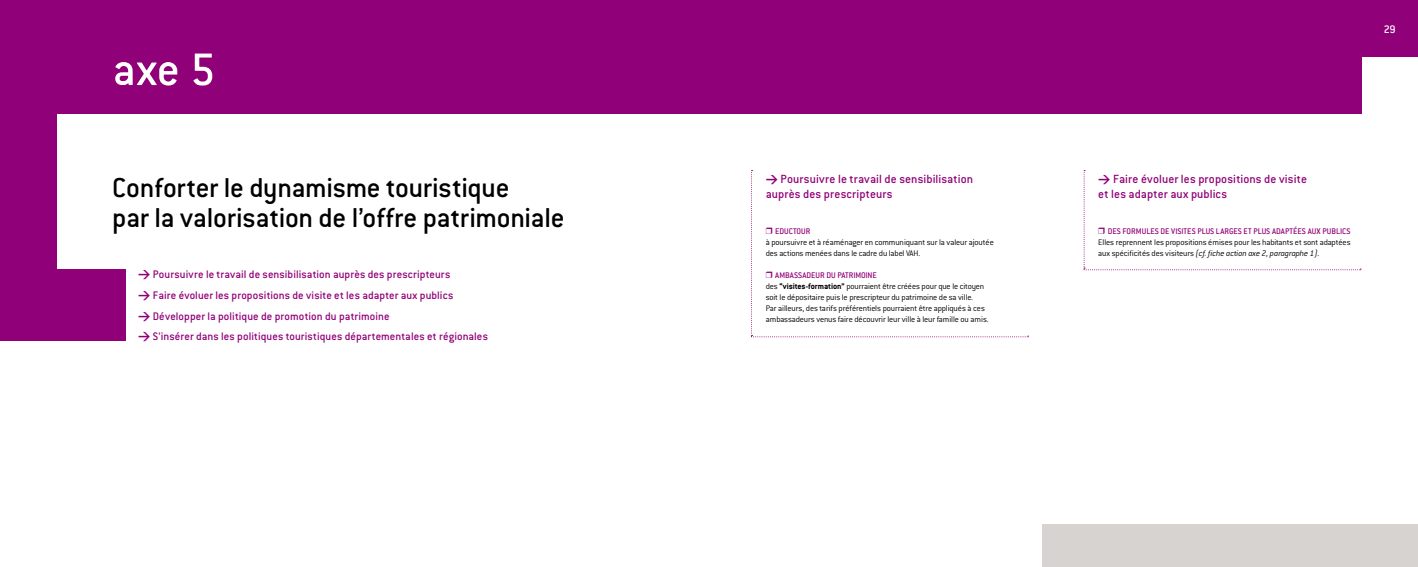
<style>
.page{position:relative;width:1418px;height:567px;background:#fff}
.page>*{position:absolute;margin:0;border:0;box-sizing:border-box;transform-origin:0 0}
.t1{font:500 50px "Conduit ITC";color:#fff}
.t2{font:500 30px/30px "Conduit ITC";letter-spacing:-.01em;color:#000}
.t3{font:500 13px/15px "Conduit ITC";letter-spacing:.005em;color:#900078}
.t4{font:500 12px/20.7px "Conduit ITC";letter-spacing:.005em;color:#900078}
.t5{font:500 12px "Conduit ITC";color:#fff}
.t6{font:300 9px/11px "Conduit ITC";letter-spacing:-.01em;color:#000}
.s1{font-family:"DIN";font-weight:700}
.s2{font-family:"DIN";font-weight:700;font-size:12px}
.s3{color:#900078}
.s4{font-weight:500;color:#900078}
.s5{font-weight:700}
.s6{font-style:italic}
</style>
<div class="page">
<div style="left:1361px;top:0;width:56px;height:57px;background:#900078"></div>
<svg style="left:751px;top:170px;width:278px;height:167px"></svg>
<svg style="left:1083px;top:170px;width:278px;height:100px"></svg>
<div style="left:0;top:0;width:57px;height:340px;background:#900078"></div>
<div style="left:0;top:0;width:1361px;height:113px;background:#900078"></div>
<div style="left:28px;top:269px;width:98px;height:71px;background:#900078"></div>
<div style="left:1042px;top:524px;width:375px;height:43px;background:#d6d3d1"></div>
<p class="t1" style="left:112px;top:41px;width:105px">axe 5</p>
<p class="t2" style="left:112px;top:172px;width:454px">Conforter le dynamisme touristique<br>par la valorisation de l’offre patrimoniale</p>
<p class="t4" style="left:138px;top:264px;width:351px"><span class="s1">&gt;</span> Poursuivre le travail de sensibilisation auprès des prescripteurs<br><span class="s1">&gt;</span> Faire évoluer les propositions de visite et les adapter aux publics<br><span class="s1">&gt;</span> Développer la politique de promotion du patrimoine<br><span class="s1">&gt;</span> S’insérer dans les politiques touristiques départementales et régionales</p>
<p class="t3" style="left:765px;top:172px;width:209px"><span class="s2">&gt;</span> Poursuivre le travail de sensibilisation auprès des prescripteurs</p>
<p class="t6" style="left:765px;top:225px;width:230px"><span class="s3">❒</span> <span class="s4">EDUCTOUR<br></span>à poursuivre et à réaménager en communiquant sur la valeur ajoutée des actions menées dans le cadre du label VAH.</p>
<p class="t6" style="left:765px;top:269px;width:224px"><span class="s3">❒</span> <span class="s4">AMBASSADEUR DU PATRIMOINE<br></span>des <span class="s5">“visites-formation”</span> pourraient être créées pour que le citoyen soit le dépositaire puis le prescripteur du patrimoine de sa ville.<br>Par ailleurs, des tarifs préférentiels pourraient être appliqués à ces ambassadeurs venus faire découvrir leur ville à leur famille ou amis.</p>
<p class="t5" style="left:1383px;top:22px;width:13px">29</p>
<p class="t3" style="left:1098px;top:172px;width:210px"><span class="s2">&gt;</span> Faire évoluer les propositions de visite et les adapter aux publics</p>
<p class="t6" style="left:1098px;top:225px;width:254px;text-align:justify"><span class="s3">❒</span> <span class="s4">DES FORMULES DE VISITES PLUS LARGES ET PLUS ADAPTÉES AUX PUBLICS </span>Elles reprennent les propositions émises pour les habitants et sont adaptées aux spécificités des visiteurs <span class="s6">(cf. fiche action axe 2, paragraphe 1)</span>.</p>
</div>
